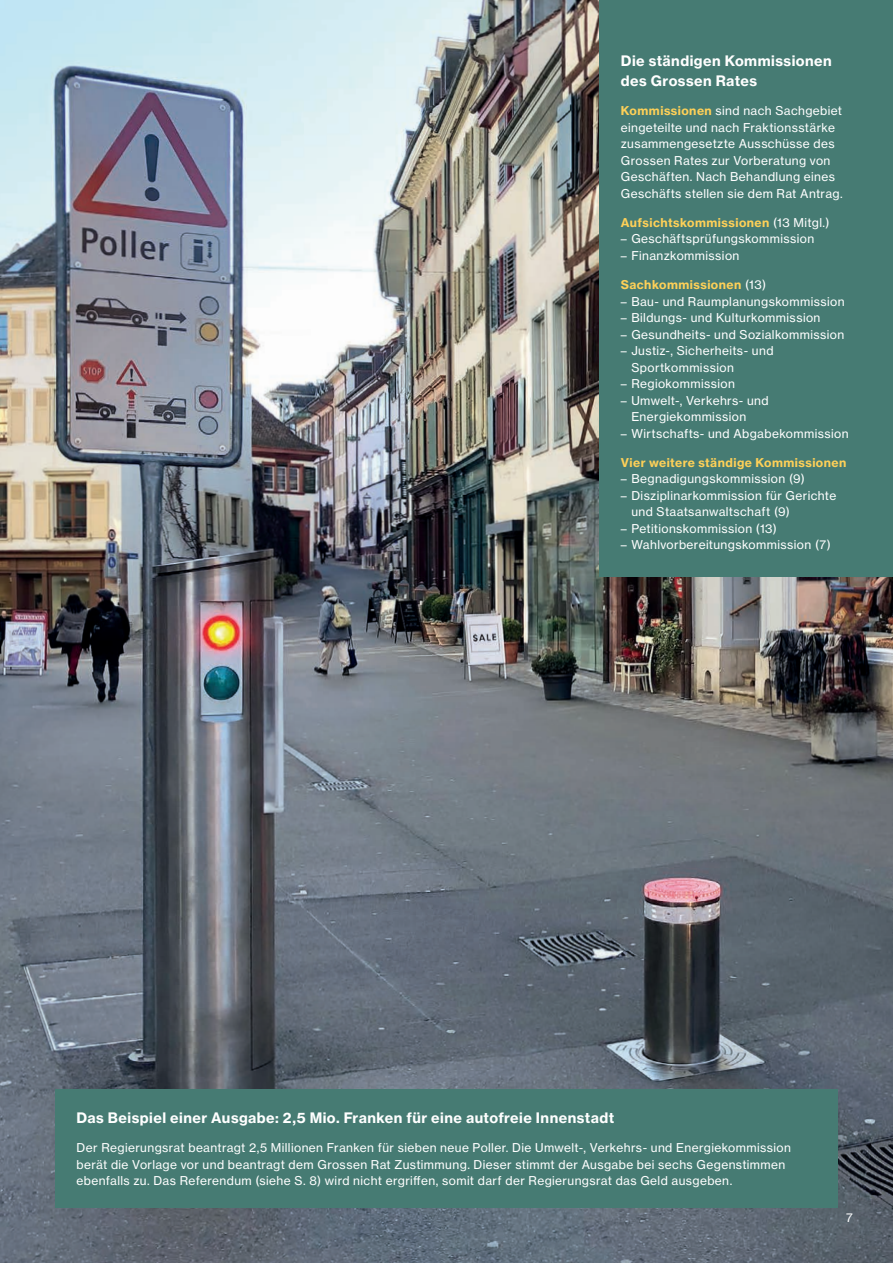
<style>
.page{position:relative;width:893px;height:1263px;background:#fff}
.page>*{position:absolute;margin:0;border:0;box-sizing:border-box;transform-origin:0 0}
.t1{font:14.25px/19.5px "N Haas Grotesk TX Pro 75 Bd";letter-spacing:.03em;color:#fff}
.t2{font:12px/16.5px "N Haas Grotesk TX Pro 55 Rg";letter-spacing:.035em;color:#fff}
.t3{font:12px "N Haas Grotesk TX Pro 75 Bd";letter-spacing:.04em;color:#fed058}
.s1{font-family:"N Haas Grotesk TX Pro 75 Bd";color:#fed058}
.s2{font-family:"N Haas Grotesk TX Pro 55 Rg";color:#fff}
</style>
<div class="page">
<img style="left:0;top:0;width:893px;height:1263px">
<div style="left:600px;top:0;width:293px;height:576px;background:#467b73"></div>
<div style="left:55px;top:1089px;width:783px;height:119px;background:#467b73"></div>
<p class="t1" style="left:621px;top:51px;width:213px">Die ständigen Kommissionen des Grossen Rates</p>
<p class="t2" style="left:621px;top:102px;width:223px"><span class="s1">Kommissionen</span> sind nach Sachgebiet eingeteilte und nach Fraktionsstärke zusammengesetzte Ausschüsse des Grossen Rates zur Vorberatung von Geschäften. Nach Behandlung eines Geschäfts stellen sie dem Rat Antrag.</p>
<p class="t3" style="left:621px;top:215px;width:210px">Aufsichtskommissionen <span class="s2">(13 Mitgl.)</span></p>
<p class="t2" style="left:621px;top:231px;width:195px">– Geschäftsprüfungskommission</p>
<p class="t2" style="left:621px;top:247px;width:120px">– Finanzkommission</p>
<p class="t3" style="left:621px;top:277px;width:147px">Sachkommissionen <span class="s2">(13)</span></p>
<p class="t2" style="left:621px;top:293px;width:225px">– Bau- und Raumplanungskommission</p>
<p class="t2" style="left:621px;top:310px;width:201px">– Bildungs- und Kulturkommission</p>
<p class="t2" style="left:621px;top:326px;width:225px">– Gesundheits- und Sozialkommission</p>
<p class="t2" style="left:631px;top:343px;width:144px;text-indent:-10px">– Justiz-, Sicherheits- und<br>Sportkommission</p>
<p class="t2" style="left:621px;top:376px;width:116px">– Regiokommission</p>
<p class="t2" style="left:631px;top:392px;width:139px;text-indent:-10px">– Umwelt-, Verkehrs- und<br>Energiekommission</p>
<p class="t2" style="left:621px;top:425px;width:229px">– Wirtschafts- und Abgabekommission</p>
<p class="t3" style="left:621px;top:455px;width:227px">Vier weitere ständige Kommissionen</p>
<p class="t2" style="left:621px;top:471px;width:186px">– Begnadigungskommission (9)</p>
<p class="t2" style="left:631px;top:487px;width:206px;text-indent:-10px">– Disziplinarkommission für Gerichte und Staatsanwaltschaft (9)</p>
<p class="t2" style="left:621px;top:520px;width:158px">– Petitionskommission (13)</p>
<p class="t2" style="left:621px;top:537px;width:211px">– Wahlvorbereitungskommission (7)</p>
<p class="t1" style="left:77px;top:1108px;width:539px">Das Beispiel einer Ausgabe: 2,5 Mio. Franken für eine autofreie Innenstadt</p>
<p class="t2" style="left:77px;top:1139px;width:716px">Der Regierungsrat beantragt 2,5 Millionen Franken für sieben neue Poller. Die Umwelt-, Verkehrs- und Energiekommission berät die Vorlage vor und beantragt dem Grossen Rat Zustimmung. Dieser stimmt der Ausgabe bei sechs Gegenstimmen ebenfalls zu. Das Referendum (siehe S. 8) wird nicht ergriffen, somit darf der Regierungsrat das Geld ausgeben.</p>
<p class="t2" style="left:846px;top:1209px;width:8px">7</p>
</div>
